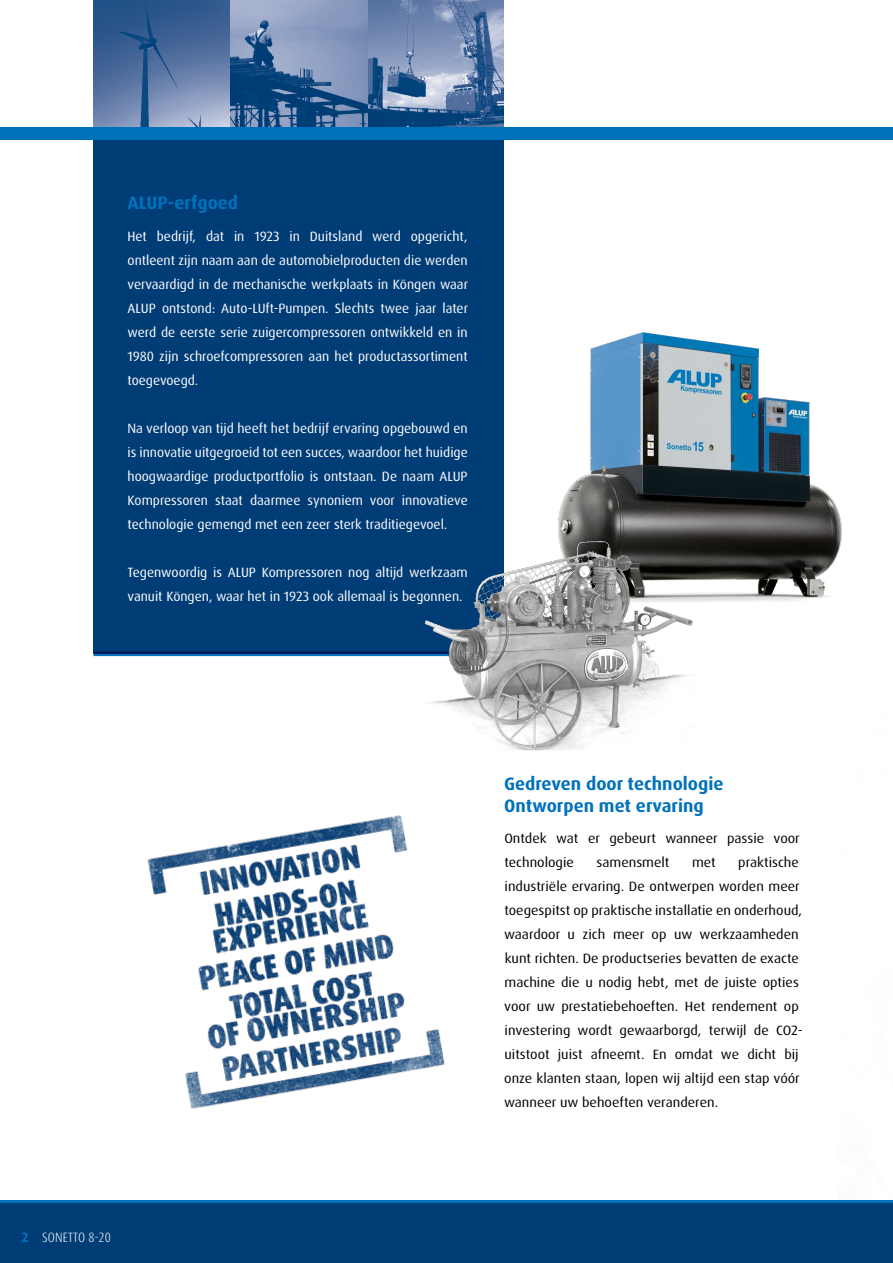
<style>
.page{position:relative;width:893px;height:1263px;background:#fff}
.page>*{position:absolute;margin:0;border:0;box-sizing:border-box;transform-origin:0 0}
.t1{font:700 18px/21.6px "Dax Pro";color:#0072bc}
.t2{font:13.5px/24px "Dax Pro";color:#fff;text-align:justify}
.t3{font:13.5px/24px "Dax Pro";color:#000;scale:1.05 1}
.t4{font:300 condensed 13.5px "Dax Pro";letter-spacing:.01em;color:#fff}
.s1{font-weight:700;font-stretch:normal;color:#0072bc}
</style>
<div class="page">
<img style="left:558px;top:332px;width:284px;height:270px">
<div style="left:94px;top:0;width:410px;height:654px;background:#003c75"></div>
<img style="left:94px;top:0;width:410px;height:128px">
<div style="left:0;top:128px;width:893px;height:12px;background:#0072bc"></div>
<img style="left:147px;top:815px;width:298px;height:294px">
<div style="left:0;top:1202px;width:893px;height:61px;background:#003c75"></div>
<hr style="left:0;top:1200px;width:893px;height:3px;background:#0072bc">
<svg style="left:94px;top:652px;width:328px;height:4px"></svg>
<img style="left:422px;top:540px;width:273px;height:211px">
<h1 class="t1" style="left:128px;top:192px;width:112px">ALUP-erfgoed</h1>
<p class="t2" style="left:128px;top:224px;width:342px">Het bedrijf, dat in 1923 in Duitsland werd opgericht, ontleent zijn naam aan de automobielproducten die werden vervaardigd in de mechanische werkplaats in Köngen waar ALUP ontstond: Auto-LUft-Pumpen. Slechts twee jaar later werd de eerste serie zuigercompressoren ontwikkeld en in 1980 zijn schroefcompressoren aan het productassortiment toegevoegd.</p>
<p class="t2" style="left:128px;top:416px;width:342px">Na verloop van tijd heeft het bedrijf ervaring opgebouwd en is innovatie uitgegroeid tot een succes, waardoor het huidige hoogwaardige productportfolio is ontstaan. De naam ALUP Kompressoren staat daarmee synoniem voor innovatieve technologie gemengd met een zeer sterk traditiegevoel.</p>
<p class="t2" style="left:128px;top:560px;width:342px">Tegenwoordig is ALUP Kompressoren nog altijd werkzaam vanuit Köngen, waar het in 1923 ook allemaal is begonnen.</p>
<p class="t4" style="left:22px;top:1228px;width:91px"><span class="s1">2</span> SONETTO 8-20</p>
<h1 class="t1" style="left:504px;top:773px;width:221px">Gedreven door technologie<br>Ontworpen met ervaring</h1>
<p class="t3" style="left:504px;top:827px;width:283px">Ontdek wat er gebeurt wanneer passie voor technologie</p>
<p class="t3" style="left:504px;top:851px;width:286px;text-indent:234px">praktische industriële ervaring. De ontwerpen worden meer toegespitst op praktische installatie en onderhoud, waardoor u zich meer op uw werkzaamheden kunt richten. De productseries bevatten de exacte machine die u nodig hebt, met de juiste opties voor uw prestatiebehoeften. Het rendement op investering wordt gewaarborgd, terwijl de CO2- uitstoot juist afneemt. En omdat we dicht bij onze klanten staan, lopen wij altijd een stap vóór wanneer uw behoeften veranderen.</p>
<p class="t3" style="left:596px;top:851px;width:71px">samensmelt</p>
<p class="t3" style="left:692px;top:851px;width:24px">met</p>
</div>
